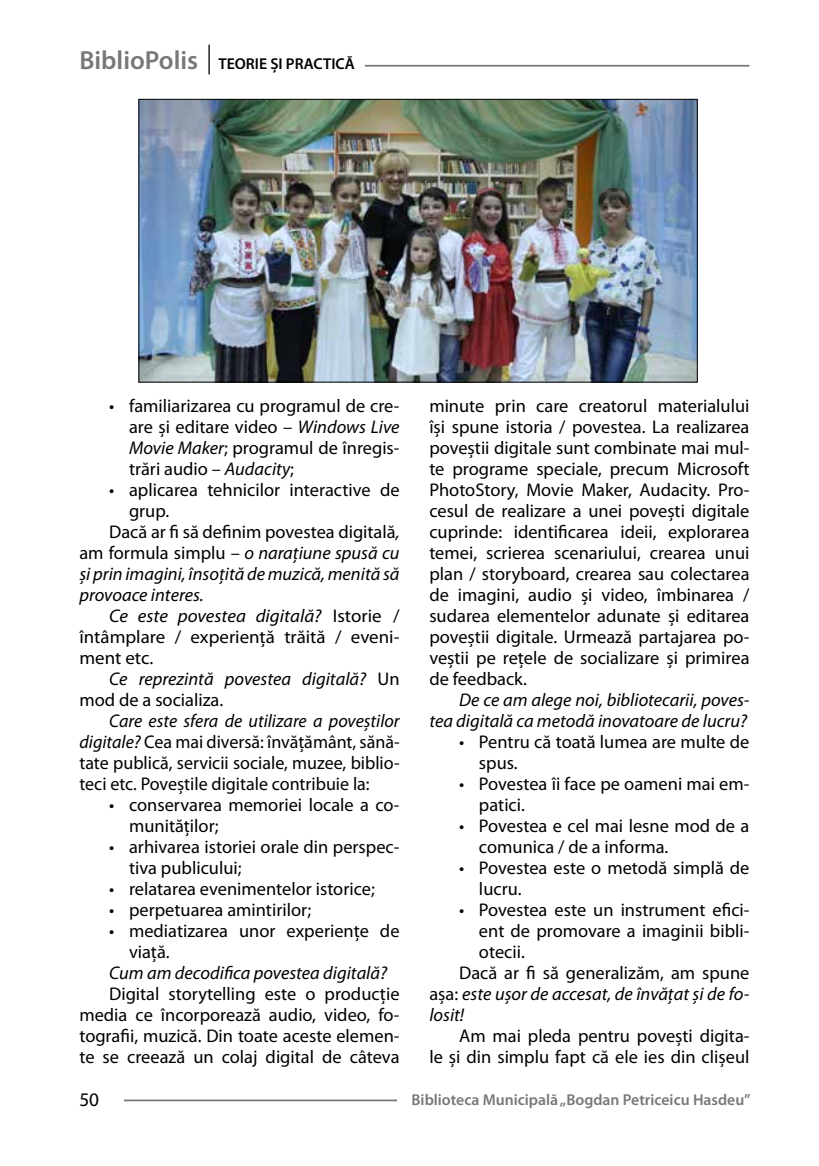
<style>
.page{position:relative;width:819px;height:1166px;background:#fff}
.page>*{position:absolute;margin:0;border:0;box-sizing:border-box;transform-origin:0 0}
.t1{font:19.25px "Myriad Pro";color:#000}
.t2{font:18.38px/21px "Myriad Pro";color:#000}
.t3{font:italic 18.38px/21px "Myriad Pro";color:#000;text-align:right}
.t4{font:600 15.75px "Myriad Pro";color:#77787b}
.t5{font:600 15.75px "Myriad Pro";color:#000}
.s1{font-size:26.25px;color:#77787b}
.s2{font-style:italic}
.s3{font-style:normal}
</style>
<div class="page">
<hr style="left:124px;top:1099px;width:273px;height:2px;background:#77787b">
<hr style="left:208px;top:45px;width:2px;height:29px;background:#000">
<hr style="left:365px;top:65px;width:384px;height:2px;background:#77787b">
<img style="left:141px;top:101px;width:554px;height:279px">
<div style="left:139px;top:99px;width:558px;height:283px;border:1px solid #000"></div>
<p class="t5" style="left:79px;top:54px;width:277px"><span class="s1">BiblioPolis</span> TEORIE ȘI PRACTICĂ</p>
<p class="t2" style="left:129px;top:395px;width:272px;text-align:justify;text-indent:-20px">• familiarizarea cu programul de cre&shy;are și editare video – <span class="s2">Windows Live Movie Maker</span>; programul de înregis&shy;trări audio – <span class="s2">Audacity</span>;</p>
<p class="t2" style="left:109px;top:479px;width:292px">• aplicarea tehnicilor interactive de</p>
<p class="t2" style="left:129px;top:500px;width:42px">grup.</p>
<p class="t2" style="left:109px;top:521px;width:292px">Dacă ar fi să definim povestea digitală<span class="s2">,</span></p>
<p class="t3" style="left:79px;top:542px;width:321px"><span class="s3">am formula simplu –</span> o narațiune spusă cu</p>
<p class="t3" style="left:79px;top:563px;width:321px">și prin imagini, însoțită de muzică, menită să</p>
<p class="t3" style="left:79px;top:584px;width:126px">provoace interes.</p>
<p class="t3" style="left:109px;top:605px;width:292px">Ce este povestea digitală? <span class="s3">Istorie /</span></p>
<p class="t2" style="left:79px;top:626px;width:321px">întâmplare / experiență trăită / eveni-</p>
<p class="t2" style="left:79px;top:647px;width:75px">ment etc.</p>
<p class="t3" style="left:109px;top:668px;width:292px">Ce reprezintă povestea digitală? <span class="s3">Un</span></p>
<p class="t2" style="left:79px;top:689px;width:145px">mod de a socializa.</p>
<p class="t2" style="left:79px;top:710px;width:321px;text-align:justify;text-indent:30px"><span class="s2">Care este sfera de utilizare a poveștilor digitale?</span> Cea mai diversă: învățământ, sănă&shy;tate publică, servicii sociale, muzee, biblio&shy;teci etc. Poveștile digitale contribuie la:</p>
<p class="t2" style="left:129px;top:794px;width:272px;text-indent:-20px">• conservarea memoriei locale a co&shy;munităților;</p>
<p class="t2" style="left:129px;top:836px;width:272px;text-indent:-20px">• arhivarea istoriei orale din perspec&shy;tiva publicului;</p>
<p class="t2" style="left:109px;top:878px;width:267px">• relatarea evenimentelor istorice;</p>
<p class="t2" style="left:109px;top:899px;width:203px">• perpetuarea amintirilor;</p>
<p class="t2" style="left:129px;top:920px;width:272px;text-indent:-20px">• mediatizarea unor experiențe de viață.</p>
<p class="t3" style="left:109px;top:962px;width:279px">Cum am decodifica povestea digitală?</p>
<p class="t2" style="left:79px;top:983px;width:322px;text-align:justify;text-indent:30px">Digital storytelling este o producție media ce încorporează audio, video, fo&shy;tografii, muzică. Din toate aceste elemen&shy;te se creează un colaj digital de câteva</p>
<p class="t2" style="left:429px;top:395px;width:322px;text-align:justify">minute prin care creatorul materialului își spune istoria / povestea. La realizarea poveștii digitale sunt combinate mai mul&shy;te programe speciale, precum Microsoft PhotoStory, Movie Maker, Audacity. Pro&shy;cesul de realizare a unei povești digitale cuprinde: identificarea ideii, explorarea temei, scrierea scenariului, crearea unui plan / storyboard, crearea sau colectarea de imagini, audio și video, îmbinarea / sudarea elementelor adunate și editarea poveștii digitale. Urmează partajarea po&shy;veștii pe rețele de socializare și primirea de feedback.</p>
<p class="t3" style="left:429px;top:689px;width:321px">De ce am alege noi, bibliotecarii, poves-<br>tea digitală ca metodă inovatoare de lucru?</p>
<p class="t2" style="left:479px;top:731px;width:272px;text-indent:-20px">• Pentru că toată lumea are multe de spus.</p>
<p class="t2" style="left:479px;top:773px;width:272px;text-indent:-20px">• Povestea îi face pe oameni mai em&shy;patici.</p>
<p class="t2" style="left:479px;top:815px;width:272px;text-indent:-20px">• Povestea e cel mai lesne mod de a comunica / de a informa.</p>
<p class="t2" style="left:479px;top:857px;width:272px;text-indent:-20px">• Povestea este o metodă simplă de lucru.</p>
<p class="t2" style="left:459px;top:899px;width:292px">• Povestea este un instrument efici-</p>
<p class="t2" style="left:479px;top:920px;width:272px">ent de promovare a imaginii bibli-</p>
<p class="t2" style="left:479px;top:941px;width:47px">otecii.</p>
<p class="t2" style="left:459px;top:962px;width:292px">Dacă ar fi să generalizăm, am spune</p>
<p class="t3" style="left:429px;top:983px;width:321px"><span class="s3">așa:</span> este ușor de accesat, de învățat și de fo-</p>
<p class="t3" style="left:429px;top:1004px;width:36px">losit!</p>
<p class="t2" style="left:429px;top:1025px;width:321px;text-align:right">Am mai pleda pentru povești digita-<br>le și din simplu fapt că ele ies din clișeul</p>
<p class="t1" style="left:79px;top:1087px;width:21px">50</p>
<p class="t4" style="left:411px;top:1090px;width:340px">Biblioteca Municipală „Bogdan Petriceicu Hasdeu”</p>
</div>
